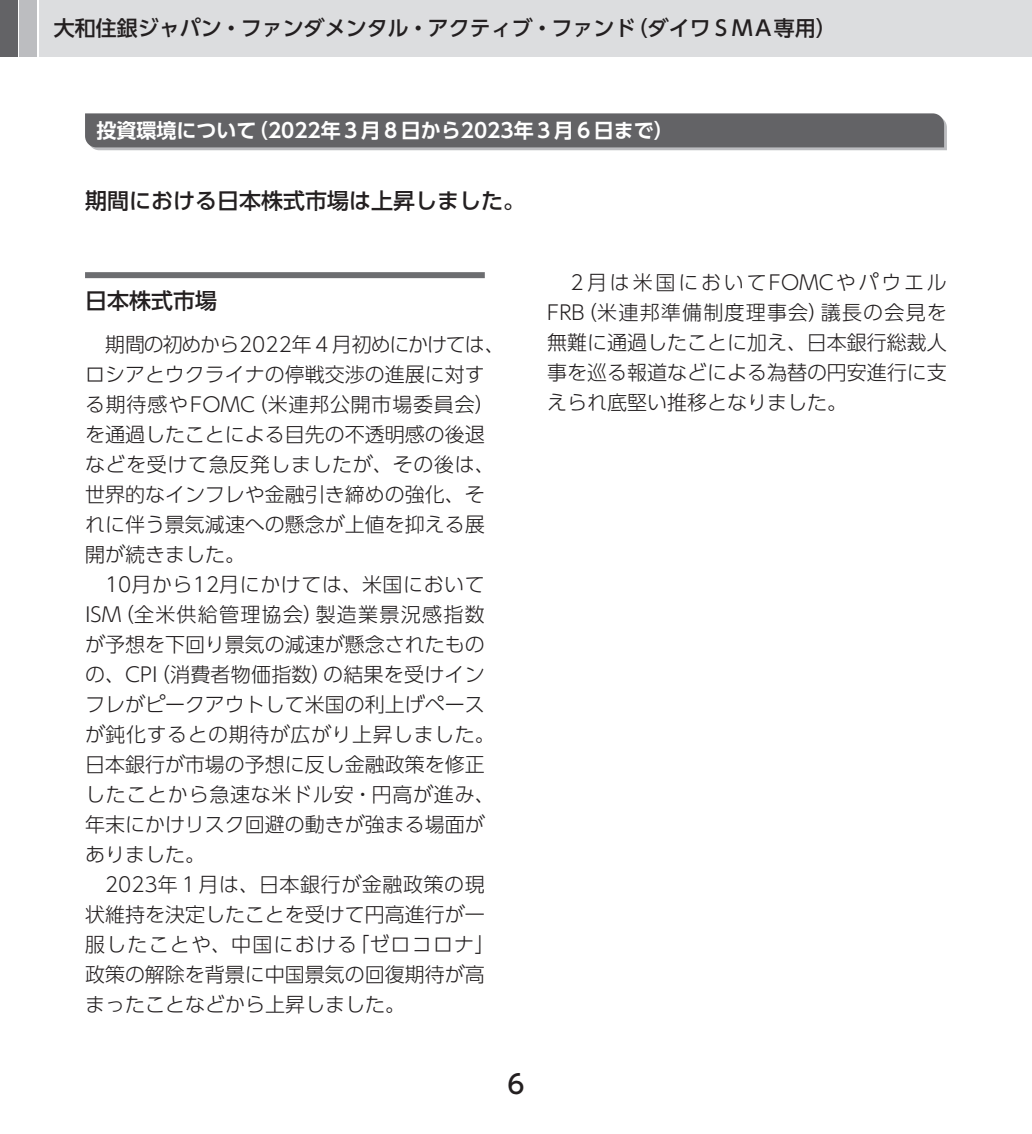
<style>
.page{position:relative;width:1032px;height:1134px;background:#fff}
.page>*{position:absolute;margin:0;border:0;box-sizing:border-box;transform-origin:0 0}
.t1{font:500 26px "UD Shin Go Pro";color:#231f20}
.t2{font:500 22px "UD Shin Go Pro";color:#231f20}
.t3{font:500 21px "UD Shin Go Pro";color:#231f20}
.t4{font:300 20px/30px "UD Shin Go Pro";color:#231f20}
.t5{font:700 20px "UD Shin Go Pro De";color:#fff}
</style>
<div class="page">
<div style="left:0;top:0;width:17px;height:57px;background:#636366"></div>
<div style="left:20px;top:0;width:17px;height:57px;background:#bcbdc0"></div>
<hr style="left:0;top:0;width:1px;height:57px;background:#dcdddf">
<div style="left:40px;top:0;width:992px;height:57px;background:#dcdddf"></div>
<svg style="left:85px;top:113px;width:862px;height:37px;background:#6b6b6e"></svg>
<div style="left:85px;top:272px;width:400px;height:6px;background:#6c6d70"></div>
<p class="t3" style="left:54px;top:11px;width:784px">大和住銀ジャパン・ファンダメンタル・アクティブ・ファンド（ダイワＳＭＡ専用）</p>
<p class="t5" style="left:96px;top:114px;width:579px">投資環境について（2022年３月８日から2023年３月６日まで）</p>
<p class="t2" style="left:85px;top:183px;width:442px">期間における日本株式市場は上昇しました。</p>
<p class="t2" style="left:85px;top:282px;width:133px">日本株式市場</p>
<p class="t4" style="left:85px;top:328px;width:421px;text-indent:20px">期間の初めから2022年４月初めにかけては、ロシアとウクライナの停戦交渉の進展に対する期待感やFOMC（米連邦公開市場委員会）を通過したことによる目先の不透明感の後退などを受けて急反発しましたが、その後は、世界的なインフレや金融引き締めの強化、それに伴う景気減速への懸念が上値を抑える展開が続きました。</p>
<p class="t4" style="left:85px;top:568px;width:411px;text-indent:20px">10月から12月にかけては、米国において<br>ISM（全米供給管理協会）製造業景況感指数が予想を下回り景気の減速が懸念されたものの、CPI（消費者物価指数）の結果を受けインフレがピークアウトして米国の利上げペースが鈍化するとの期待が広がり上昇しました。日本銀行が市場の予想に反し金融政策を修正したことから急速な米ドル安・円高が進み、年末にかけリスク回避の動きが強まる場面がありました。</p>
<p class="t4" style="left:85px;top:868px;width:411px;text-indent:20px">2023年１月は、日本銀行が金融政策の現状維持を決定したことを受けて円高進行が一服したことや、中国における「ゼロコロナ」政策の解除を背景に中国景気の回復期待が高まったことなどから上昇しました。</p>
<h1 class="t1" style="left:507px;top:1063px;width:19px">6</h1>
<p class="t4" style="left:547px;top:266px;width:401px;text-align:justify;text-indent:20px">２月は米国においてFOMCやパウエルFRB（米連邦準備制度理事会）議長の会見を無難に通過したことに加え、日本銀行総裁人事を巡る報道などによる為替の円安進行に支えられ底堅い推移となりました。</p>
</div>
